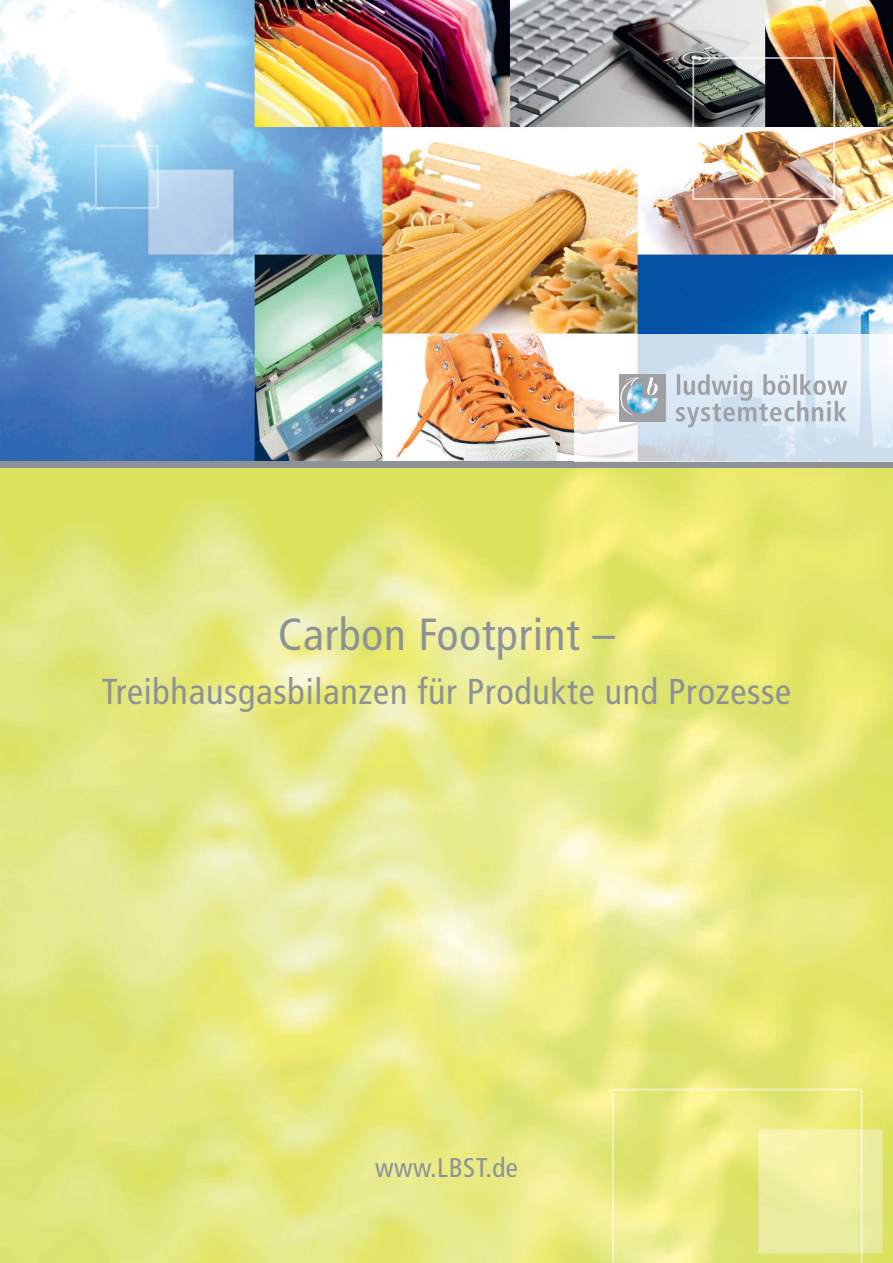
<style>
.page{position:relative;width:893px;height:1263px;background:#fff}
.page>*{position:absolute;margin:0;border:0;box-sizing:border-box;transform-origin:0 0}
.t1{font:condensed 45px "Frutiger";letter-spacing:.02em;color:#8c9296}
.t2{font:condensed 36px "Frutiger";letter-spacing:.02em;color:#8c9296}
.t3{font:condensed 27px "Frutiger";letter-spacing:.02em;color:#8c9296}
</style>
<div class="page">
<img style="left:0;top:0;width:893px;height:1263px">
<div style="left:0;top:461px;width:893px;height:7px;background:#8c9296"></div>
<svg style="left:574px;top:334px;width:319px;height:127px"></svg>
<img style="left:619px;top:374px;width:47px;height:47px">
<svg style="left:676px;top:374px;width:171px;height:53px;background:#cad4dd"></svg>
<p class="t1" style="left:278px;top:608px;width:338px">Carbon Footprint –</p>
<p class="t2" style="left:102px;top:671px;width:691px">Treibhausgasbilanzen für Produkte und Prozesse</p>
<p class="t3" style="left:375px;top:1152px;width:144px">www.LBST.de</p>
</div>
